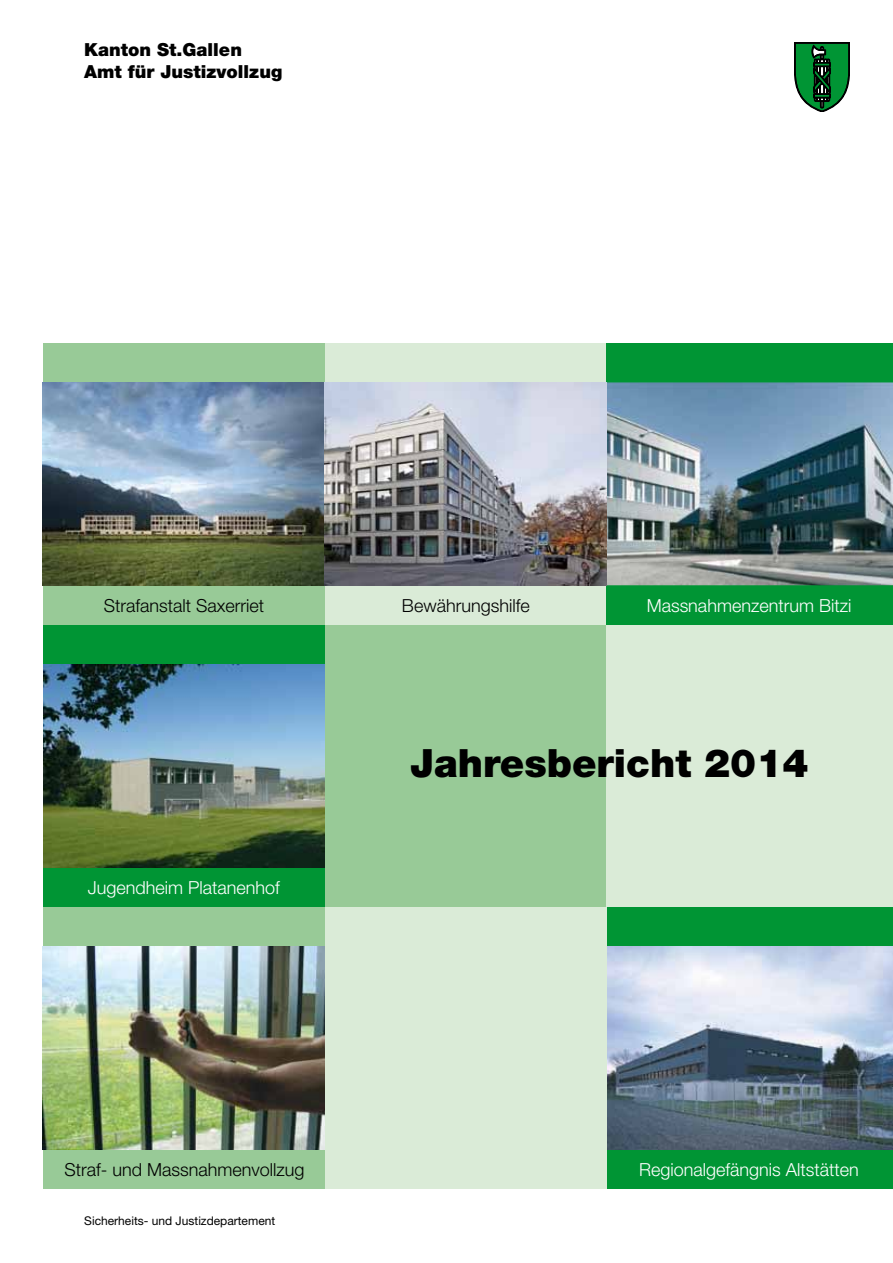
<style>
.page{position:relative;width:893px;height:1263px;background:#fff}
.page>*{position:absolute;margin:0;border:0;box-sizing:border-box;transform-origin:0 0}
.t1{font:900 39px "Helvetica Neue LT";color:#000}
.t2{font:300 18px "Helvetica Neue LT";color:#fff}
.t3{font:300 18px "Helvetica Neue LT";color:#000}
.t4{font:900 18px/21.6px "Helvetica Neue LT";color:#000}
.t5{font:12px "Helvetica Neue LT";color:#000}
</style>
<div class="page">
<div style="left:325px;top:343px;width:282px;height:282px;background:#daebd7"></div>
<div style="left:43px;top:343px;width:282px;height:282px;background:#98ca97"></div>
<div style="left:606px;top:343px;width:287px;height:282px;background:#009534"></div>
<div style="left:43px;top:625px;width:282px;height:282px;background:#009534"></div>
<div style="left:325px;top:625px;width:281px;height:282px;background:#98ca97"></div>
<div style="left:606px;top:625px;width:287px;height:282px;background:#daebd7"></div>
<div style="left:43px;top:907px;width:282px;height:281px;background:#98ca97"></div>
<div style="left:607px;top:907px;width:286px;height:281px;background:#009534"></div>
<img style="left:43px;top:382px;width:850px;height:203px">
<img style="left:43px;top:665px;width:282px;height:202px">
<img style="left:43px;top:946px;width:282px;height:203px">
<img style="left:606px;top:946px;width:287px;height:203px">
<div style="left:325px;top:907px;width:281px;height:281px;background:#daebd7"></div>
<svg style="left:794px;top:42px;width:56px;height:70px;background:#297b45"></svg>
<p class="t4" style="left:84px;top:39px;width:200px">Kanton St.Gallen<br>Amt für Justizvollzug</p>
<p class="t3" style="left:104px;top:594px;width:162px">Strafanstalt Saxerriet</p>
<p class="t2" style="left:88px;top:876px;width:194px">Jugendheim Platanenhof</p>
<p class="t3" style="left:402px;top:594px;width:129px">Bewährungshilfe</p>
<p class="t2" style="left:647px;top:594px;width:206px">Massnahmenzentrum Bitzi</p>
<h1 class="t1" style="left:410px;top:740px;width:400px">Jahresbericht 2014</h1>
<p class="t3" style="left:64px;top:1159px;width:242px">Straf- und Massnahmenvollzug</p>
<p class="t5" style="left:84px;top:1213px;width:192px">Sicherheits- und Justizdepartement</p>
<p class="t2" style="left:639px;top:1159px;width:221px">Regionalgefängnis Altstätten</p>
</div>
